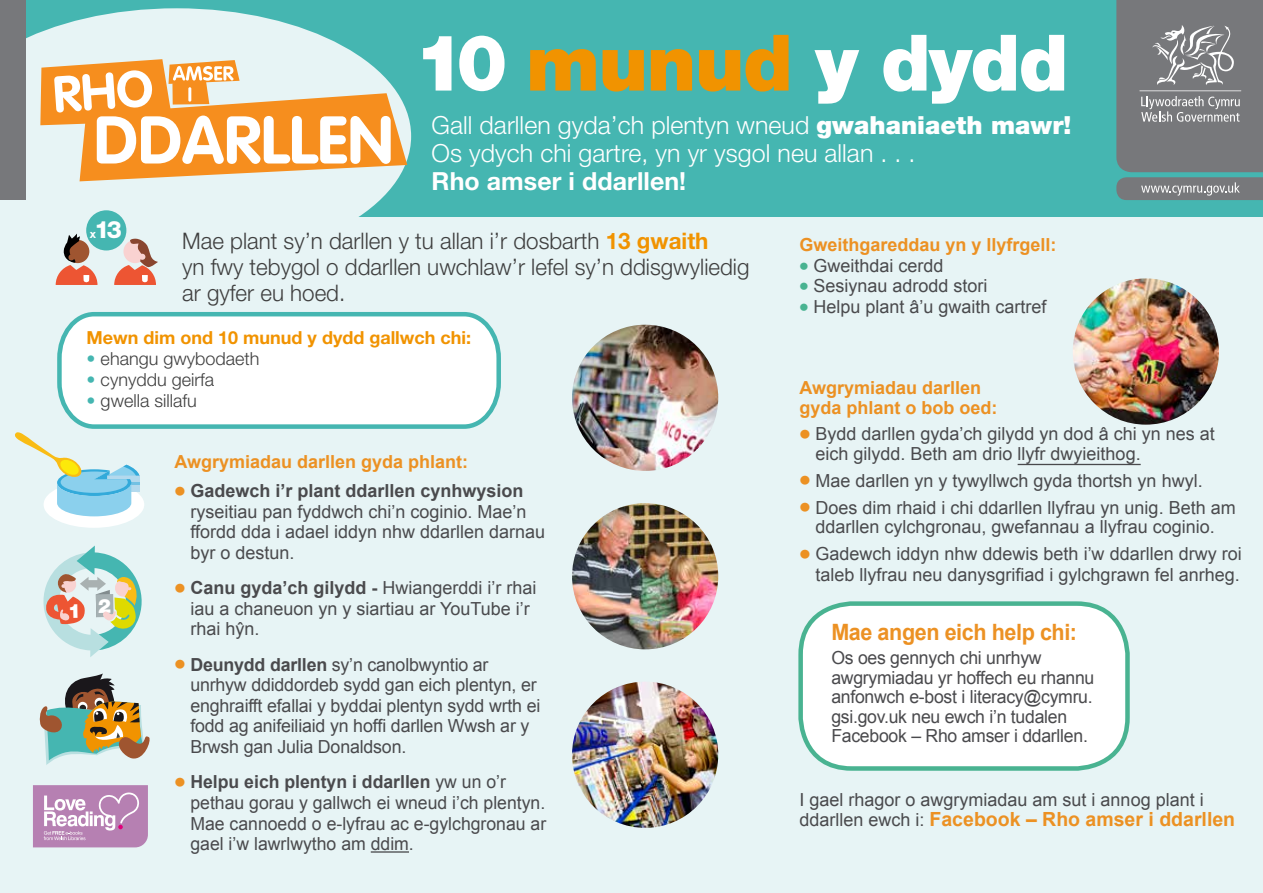
<style>
.page{position:relative;width:1263px;height:893px;background:#fff}
.page>*{position:absolute;margin:0;border:0;box-sizing:border-box;transform-origin:0 0}
.t1{font:900 78px "Helvetica Neue LT Std";letter-spacing:-.015em;color:#fff}
.t2{font:300 24.9px/28.3px "Helvetica Neue LT Std";letter-spacing:.005em;color:#fff}
.t3{font:700 24.9px "Helvetica Neue LT Std";letter-spacing:.005em;color:#fff}
.t4{font:800 23.85px "Helvetica Neue LT Std";color:#fff}
.t5{font:300 22.8px/26px "Helvetica Neue LT Std";color:#3f3f3f}
.t6{font:700 22.5px "Arial";letter-spacing:-.02em;color:#ec9123;scale:.96 1}
.t7{font:700 19.5px "Arial";color:#ec9123}
.t8{font:18px/20.5px "Arial";color:#4a4a4d}
.t9{font:700 18px/19.5px "Arial";color:#ec9123}
.t10{font:300 18px "Helvetica Neue LT Std";color:#3f3f3f}
.t11{font:700 18px "Helvetica Neue LT Std";color:#f19300}
.s1{color:#f19300}
.s2{font-weight:900}
.s3{font-weight:700;font-size:11.7px}
.s4{font-weight:700;color:#f19300}
.s5{color:#45b6b1}
.s6{font-weight:700;font-size:31.5px;color:#ec9123}
.s7{font-weight:700}
.s8{font-weight:700;font-size:25.5px;color:#49b391}
.s9{font-weight:400;font-size:18px;color:#4a4a4d}
</style>
<div class="page">
<div style="left:0;top:1px;width:1263px;height:892px;background:#e7f4f5"></div>
<div style="left:0;top:0;width:1263px;height:105px;background:#45b6b1"></div>
<div style="left:0;top:104px;width:1263px;height:113px;background:#45b6b1"></div>
<svg style="left:0;top:8px;width:411px;height:243px;fill:#e7f4f5"></svg>
<svg style="left:57px;top:312px;width:444px;height:117px;background:#eef8f8"></svg>
<div style="left:44px;top:481px;width:100px;height:47px;background:#fff;border-radius:50%"></div>
<svg style="left:15px;top:432px;width:124px;height:84px"></svg>
<svg style="left:56px;top:234px;width:41px;height:51px"></svg>
<svg style="left:114px;top:238px;width:44px;height:47px"></svg>
<div style="left:86px;top:210px;width:40px;height:40px;background:#45b6b1;border-radius:50%"></div>
<div style="left:0;top:0;width:26px;height:200px;background:#77787b"></div>
<svg style="left:1116px;top:0;width:147px;height:200px;background:#7d8486"></svg>
<svg style="left:39px;top:673px;width:111px;height:92px"></svg>
<img style="left:572px;top:325px;width:146px;height:146px;border-radius:73px">
<img style="left:572px;top:503px;width:146px;height:146px;border-radius:73px">
<img style="left:572px;top:682px;width:146px;height:146px;border-radius:73px">
<svg style="left:33px;top:785px;width:115px;height:62px;background:#c194be"></svg>
<img style="left:1073px;top:278px;width:146px;height:147px;border-radius:73px">
<svg style="left:40px;top:59px;width:367px;height:122px;background:#efc693"></svg>
<hr style="left:371px;top:851px;width:38px;height:2px;background:#4a4a4d">
<hr style="left:1018px;top:464px;width:123px;height:1px;background:#4a4a4d">
<div style="left:801px;top:604px;width:326px;height:164px;background:#fff;border-radius:51px"></div>
<div style="left:798px;top:601px;width:332px;height:170px;border:4px solid #49b391;border-radius:51px"></div>
<svg style="left:43px;top:546px;width:99px;height:111px"></svg>
<h1 class="t1" style="left:414px;top:16px;width:655px">10 <span class="s1">munud</span> y dydd</h1>
<h2 class="t2" style="left:432px;top:110px;width:641px">Gall darllen gyda’ch plentyn wneud <span class="s2">gwahaniaeth mawr!<br></span>Os ydych chi gartre, yn yr ysgol neu allan . . .</h2>
<h2 class="t3" style="left:432px;top:166px;width:256px">Rho amser i ddarllen!</h2>
<h3 class="t4" style="left:90px;top:216px;width:34px"><span class="s3">x</span>13</h3>
<p class="t5" style="left:182px;top:227px;width:569px">Mae plant sy’n darllen y tu allan i’r dosbarth <span class="s4">13 gwaith<br></span>yn fwy tebygol o ddarllen uwchlaw’r lefel sy’n ddisgwyliedig ar gyfer eu hoed.</p>
<p class="t11" style="left:87px;top:327px;width:386px">Mewn dim ond 10 munud y dydd gallwch chi:</p>
<p class="t10" style="left:87px;top:348px;width:174px"><span class="s5">•</span> ehangu gwybodaeth</p>
<p class="t10" style="left:87px;top:369px;width:129px"><span class="s5">•</span> cynyddu geirfa</p>
<p class="t10" style="left:87px;top:390px;width:112px"><span class="s5">•</span> gwella sillafu</p>
<p class="t9" style="left:174px;top:453px;width:295px">Awgrymiadau darllen gyda phlant:</p>
<p class="t8" style="left:190px;top:481px;width:356px;text-indent:-16px"><span class="s6">•</span> <span class="s7">Gadewch i’r plant ddarllen cynhwysion </span>ryseitiau pan fyddwch chi’n coginio. Mae’n ffordd dda i adael iddyn nhw ddarllen darnau byr o destun.</p>
<p class="t8" style="left:190px;top:578px;width:348px;text-indent:-16px"><span class="s6">•</span> <span class="s7">Canu gyda’ch gilydd -</span> Hwiangerddi i’r rhai iau a chaneuon yn y siartiau ar YouTube i’r rhai hŷn.</p>
<p class="t8" style="left:190px;top:654px;width:351px;text-indent:-16px"><span class="s6">•</span> <span class="s7">Deunydd darllen</span> sy’n canolbwyntio ar unrhyw ddiddordeb sydd gan eich plentyn, er enghraifft efallai y byddai plentyn sydd wrth ei fodd ag anifeiliaid yn hoffi darllen Wwsh ar y Brwsh gan Julia Donaldson.</p>
<p class="t8" style="left:190px;top:772px;width:357px;text-indent:-16px"><span class="s6">•</span> <span class="s7">Helpu eich plentyn i ddarllen</span> yw un o’r pethau gorau y gallwch ei wneud i’ch plentyn.<br>Mae cannoedd o e-lyfrau ac e-gylchgronau ar gael i’w lawrlwytho am ddim.</p>
<p class="t9" style="left:799px;top:236px;width:259px">Gweithgareddau yn y llyfrgell:</p>
<p class="t8" style="left:799px;top:255px;width:145px"><span class="s8">•</span> Gweithdai cerdd</p>
<p class="t8" style="left:799px;top:276px;width:190px"><span class="s8">•</span> Sesiynau adrodd stori</p>
<p class="t8" style="left:799px;top:296px;width:249px"><span class="s8">•</span> Helpu plant â’u gwaith cartref</p>
<p class="t9" style="left:799px;top:378px;width:200px">Awgrymiadau darllen gyda phlant o bob oed:</p>
<p class="t8" style="left:815px;top:425px;width:401px;line-height:19.5px;text-indent:-16px"><span class="s6">•</span> Bydd darllen gyda’ch gilydd yn dod â chi yn nes at eich gilydd. Beth am drio llyfr dwyieithog.</p>
<p class="t8" style="left:799px;top:470px;width:405px"><span class="s6">•</span> Mae darllen yn y tywyllwch gyda thortsh yn hwyl.</p>
<p class="t8" style="left:799px;top:498px;width:438px;line-height:19.5px;text-align:center"><span class="s6">•</span> Does dim rhaid i chi ddarllen llyfrau yn unig. Beth am ddarllen cylchgronau, gwefannau a llyfrau coginio.</p>
<p class="t8" style="left:799px;top:544px;width:444px;text-align:right"><span class="s6">•</span> Gadewch iddyn nhw ddewis beth i’w ddarllen drwy roi taleb llyfrau neu danysgrifiad i gylchgrawn fel anrheg.</p>
<p class="t6" style="left:831px;top:617px;width:257px">Mae angen eich help chi:</p>
<p class="t8" style="left:831px;top:648px;width:265px;line-height:19.5px">Os oes gennych chi unrhyw awgrymiadau yr hoffech eu rhannu anfonwch e-bost i literacy@cymru. gsi.gov.uk neu ewch i’n tudalen<br>Facebook – Rho amser i ddarllen.</p>
<p class="t8" style="left:799px;top:789px;width:406px">I gael rhagor o awgrymiadau am sut i annog plant i</p>
<p class="t7" style="left:799px;top:806px;width:437px"><span class="s9">ddarllen ewch i:</span> Facebook – Rho amser i ddarllen</p>
</div>
